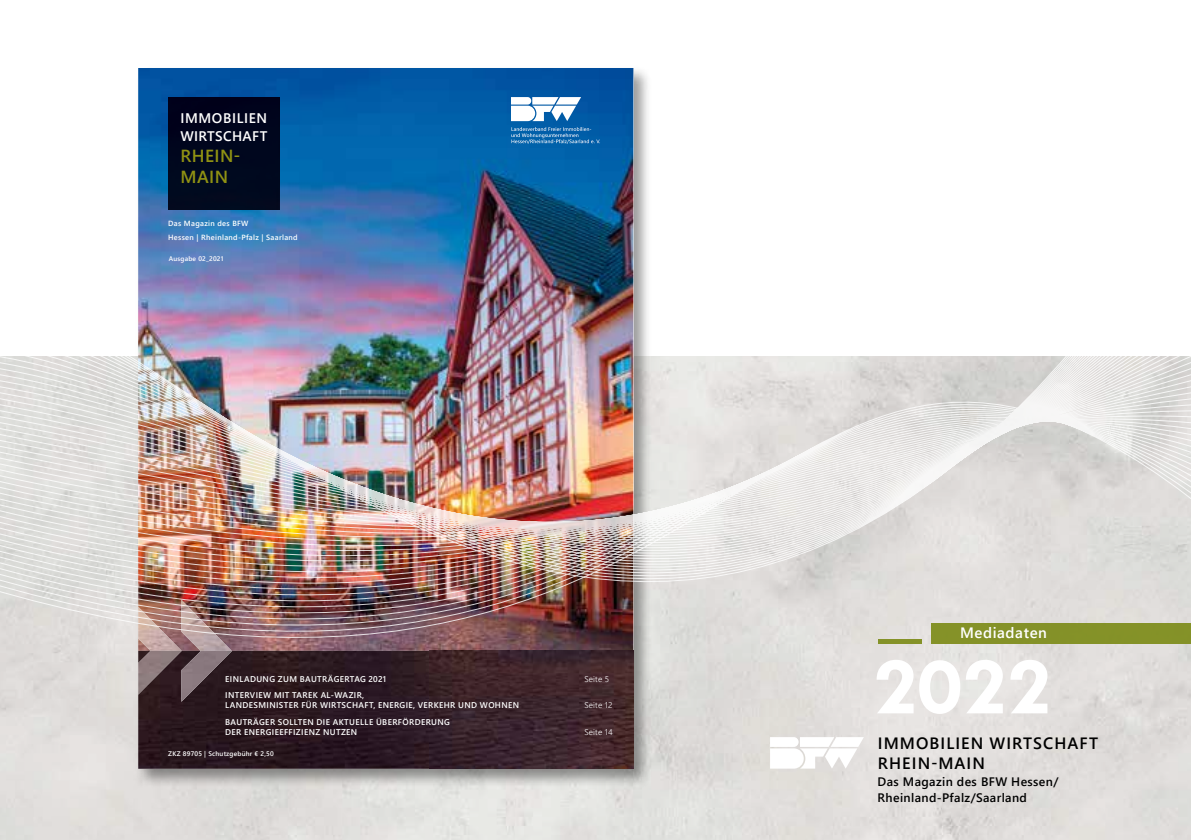
<style>
.page{position:relative;width:1191px;height:840px;background:#fff}
.page>*{position:absolute;margin:0;border:0;box-sizing:border-box;transform-origin:0 0}
.t1{font:700 84px "Tw Cen";color:#fff}
.t2{font:17.4px/21px "Webly Sleek UI Semibold";letter-spacing:.025em;color:#909213}
.t3{font:16.4px/20px "Webly Sleek UI Semibold";letter-spacing:.065em;color:#000}
.t4{font:15px "Webly Sleek UI Semibold";letter-spacing:.04em;color:#fff}
.t5{font:13.8px/17.4px "Webly Sleek UI Semibold";letter-spacing:.04em;color:#fff}
.t6{font:12.2px/16.4px "Webly Sleek UI Semibold";letter-spacing:.03em;color:#000}
.t7{font:8.4px/10px "Webly Sleek UI Semibold";letter-spacing:.045em;color:#fff}
.t8{font:8.4px "Webly Sleek UI Semilight";letter-spacing:.02em;color:#fff}
.t9{font:7.4px/13.4px "Webly Sleek UI Semibold";letter-spacing:.04em;color:#fff}
.t10{font:6.6px "Webly Sleek UI Semibold";letter-spacing:.03em;color:#fff}
</style>
<div class="page">
<img style="left:0;top:639px;width:1191px;height:200px">
<div style="left:931px;top:622px;width:260px;height:21px;background:#849228"></div>
<hr style="left:878px;top:639px;width:44px;height:4px;background:#859228">
<svg style="left:770px;top:736px;width:94px;height:32px"></svg>
<div style="left:135px;top:65px;width:517px;height:722px;background:#000;opacity:.4"></div>
<img style="left:138px;top:68px;width:495px;height:700px">
<svg style="left:511px;top:97px;width:70px;height:21px"></svg>
<div style="left:168px;top:98px;width:112px;height:20px;background:#00011b"></div>
<img style="left:138px;top:639px;width:43px;height:55px">
<img style="left:181px;top:639px;width:51px;height:62px">
<img style="left:0;top:118px;width:1191px;height:521px">
<h3 class="t5" style="left:180px;top:109px;width:88px">IMMOBILIEN<br>WIRTSCHAFT</h3>
<h2 class="t2" style="left:180px;top:144px;width:62px">RHEIN-<br>MAIN</h2>
<p class="t9" style="left:168px;top:216px;width:131px">Das Magazin des BFW<br>Hessen | Rheinland-Pfalz | Saarland</p>
<p class="t10" style="left:169px;top:253px;width:56px">Ausgabe 02_2021</p>
<p class="t7" style="left:225px;top:673px;width:162px">EINLADUNG ZUM BAUTRÄGERTAG 2021</p>
<p class="t8" style="left:584px;top:672px;width:26px">Seite 5</p>
<p class="t7" style="left:225px;top:689px;width:295px">INTERVIEW MIT TAREK AL-WAZIR,<br>LANDESMINISTER FÜR WIRTSCHAFT, ENERGIE, VERKEHR UND WOHNEN</p>
<p class="t8" style="left:584px;top:698px;width:30px">Seite 12</p>
<p class="t7" style="left:225px;top:716px;width:226px">BAUTRÄGER SOLLTEN DIE AKTUELLE ÜBERFÖRDERUNG<br>DER ENERGIEEFFIZIENZ NUTZEN</p>
<p class="t8" style="left:584px;top:725px;width:30px">Seite 14</p>
<p class="t10" style="left:168px;top:748px;width:107px">ZKZ 89705 | Schutzgebühr € 2,50</p>
<h3 class="t4" style="left:960px;top:620px;width:88px">Mediadaten</h3>
<h1 class="t1" style="left:873px;top:636px;width:180px">2022</h1>
<h3 class="t3" style="left:878px;top:732px;width:222px">IMMOBILIEN WIRTSCHAFT<br>RHEIN-MAIN</h3>
<h3 class="t6" style="left:877px;top:772px;width:182px">Das Magazin des BFW Hessen/<br>Rheinland-Pfalz/Saarland</h3>
</div>
